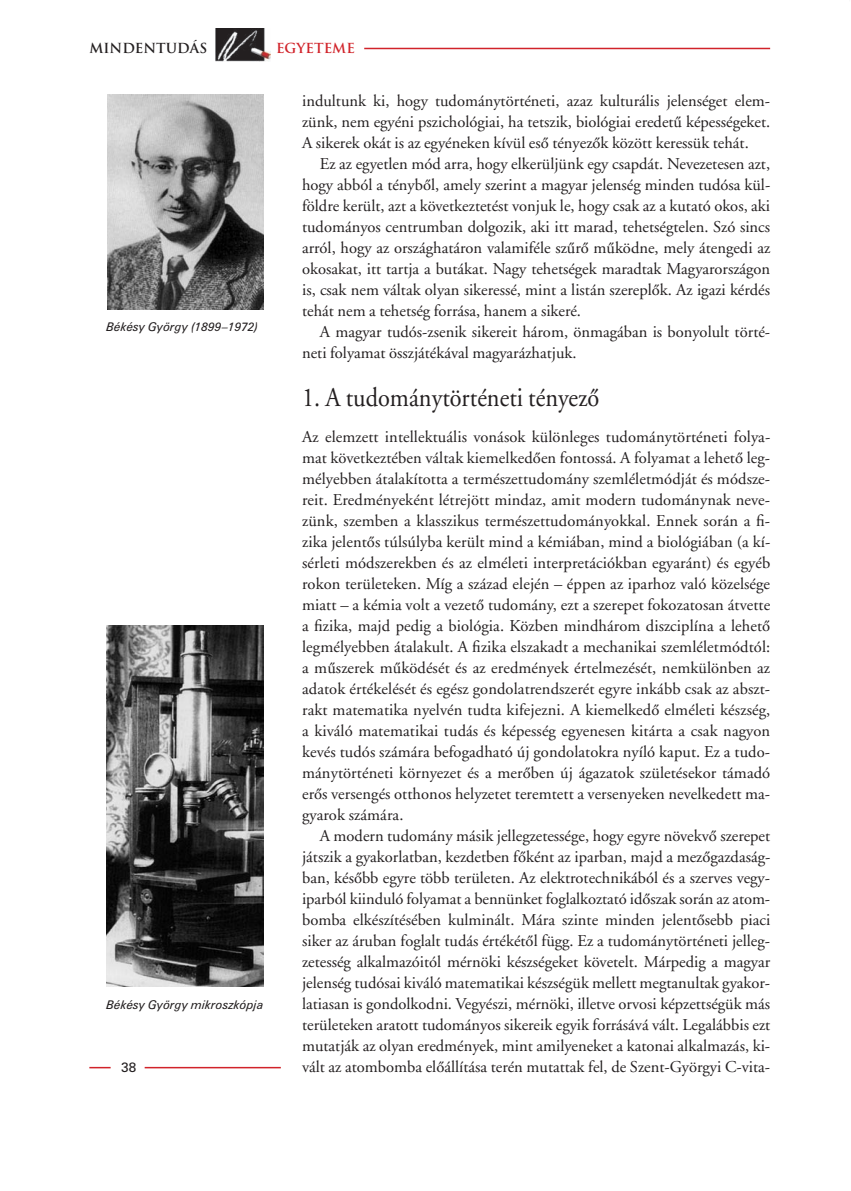
<style>
.page{position:relative;width:851px;height:1191px;background:#fff}
.page>*{position:absolute;margin:0;border:0;box-sizing:border-box;transform-origin:0 0}
.t1{font:27px "Adobe Garamond HU Regular";color:#231f20;scale:.9 1}
.t2{font:16.5px/21px "Adobe Garamond HU Regular";color:#231f20;text-align:justify}
.t3{font:13.5px "Trajan H Bold";color:#231f20}
.t4{font:13.5px "Trajan H Bold";color:#d1232a}
.t5{font:13.5px "Pfl Zurch";color:#231f20}
.t6{font:italic 12px "Pfl Zurch";color:#231f20}
</style>
<div class="page">
<img style="left:216px;top:28px;width:54px;height:33px">
<hr style="left:364px;top:48px;width:406px;height:1px;background:#d1232a">
<hr style="left:89px;top:1066px;width:22px;height:2px;background:#d1232a">
<hr style="left:145px;top:1066px;width:136px;height:2px;background:#d1232a">
<img style="left:107px;top:94px;width:157px;height:215px">
<img style="left:106px;top:625px;width:157px;height:361px">
<p class="t3" style="left:89px;top:41px;width:119px">MINDENTUDÁS</p>
<p class="t4" style="left:276px;top:41px;width:80px">EGYETEME</p>
<p class="t6" style="left:106px;top:319px;width:153px">Békésy György (1899–1972)</p>
<p class="t6" style="left:106px;top:998px;width:159px">Békésy György mikroszkópja</p>
<p class="t2" style="left:302px;top:91px;width:469px">indultunk ki, hogy tudománytörténeti, azaz kulturális jelenséget elem&shy;zünk, nem egyéni pszichológiai, ha tetszik, biológiai eredetû képességeket.<br>A sikerek okát is az egyéneken kívül esô tényezôk között keressük tehát.</p>
<p class="t2" style="left:302px;top:154px;width:469px;text-indent:18px">Ez az egyetlen mód arra, hogy elkerüljünk egy csapdát. Nevezetesen azt, hogy abból a ténybôl, amely szerint a magyar jelenség minden tudósa kül&shy;földre került, azt a következtetést vonjuk le, hogy csak az a kutató okos, aki tudományos centrumban dolgozik, aki itt marad, tehetségtelen. Szó sincs arról, hogy az országhatáron valamiféle szûrô mûködne, mely átengedi az okosakat, itt tartja a butákat. Nagy tehetségek maradtak Magyarországon is, csak nem váltak olyan sikeressé, mint a listán szereplôk. Az igazi kérdés tehát nem a tehetség forrása, hanem a sikeré.</p>
<p class="t2" style="left:302px;top:323px;width:469px;text-indent:18px">A magyar tudós-zsenik sikereit három, önmagában is bonyolult törté&shy;neti folyamat összjátékával magyarázhatjuk.</p>
<h1 class="t1" style="left:302px;top:386px;width:331px">1. A tudománytörténeti tényezô</h1>
<p class="t2" style="left:302px;top:427px;width:469px">Az elemzett intellektuális vonások különleges tudománytörténeti folya&shy;mat következtében váltak kiemelkedôen fontossá. A folyamat a lehetô leg&shy;mélyebben átalakította a természettudomány szemléletmódját és módsze&shy;reit. Eredményeként létrejött mindaz, amit modern tudománynak neve&shy;zünk, szemben a klasszikus természettudományokkal. Ennek során a fi&shy;zika jelentôs túlsúlyba került mind a kémiában, mind a biológiában (a kí&shy;sérleti módszerekben és az elméleti interpretációkban egyaránt) és egyéb rokon területeken. Míg a század elején – éppen az iparhoz való közelsége miatt – a kémia volt a vezetô tudomány, ezt a szerepet fokozatosan átvette a fizika, majd pedig a biológia. Közben mindhárom diszciplína a lehetô legmélyebben átalakult. A fizika elszakadt a mechanikai szemléletmódtól: a mûszerek mûködését és az eredmények értelmezését, nemkülönben az adatok értékelését és egész gondolatrendszerét egyre inkább csak az abszt&shy;rakt matematika nyelvén tudta kifejezni. A kiemelkedô elméleti készség, a kiváló matematikai tudás és képesség egyenesen kitárta a csak nagyon kevés tudós számára befogadható új gondolatokra nyíló kaput. Ez a tudo&shy;mánytörténeti környezet és a merôben új ágazatok születésekor támadó erôs versengés otthonos helyzetet teremtett a versenyeken nevelkedett ma&shy;gyarok számára.</p>
<p class="t2" style="left:302px;top:827px;width:469px;text-indent:18px">A modern tudomány másik jellegzetessége, hogy egyre növekvô szerepet játszik a gyakorlatban, kezdetben fôként az iparban, majd a mezôgazdaság&shy;ban, késôbb egyre több területen. Az elektrotechnikából és a szerves vegy&shy;iparból kiinduló folyamat a bennünket foglalkoztató idôszak során az atom&shy;bomba elkészítésében kulminált. Mára szinte minden jelentôsebb piaci siker az áruban foglalt tudás értékétôl függ. Ez a tudománytörténeti jelleg&shy;zetesség alkalmazóitól mérnöki készségeket követelt. Márpedig a magyar jelenség tudósai kiváló matematikai készségük mellett megtanultak gyakor&shy;latiasan is gondolkodni. Vegyészi, mérnöki, illetve orvosi képzettségük más területeken aratott tudományos sikereik egyik forrásává vált. Legalábbis ezt mutatják az olyan eredmények, mint amilyeneket a katonai alkalmazás, ki-</p>
<p class="t5" style="left:121px;top:1059px;width:16px">38</p>
<p class="t2" style="left:302px;top:1058px;width:469px">vált az atombomba elôállítása terén mutattak fel, de Szent-Györgyi C-vita-</p>
</div>
